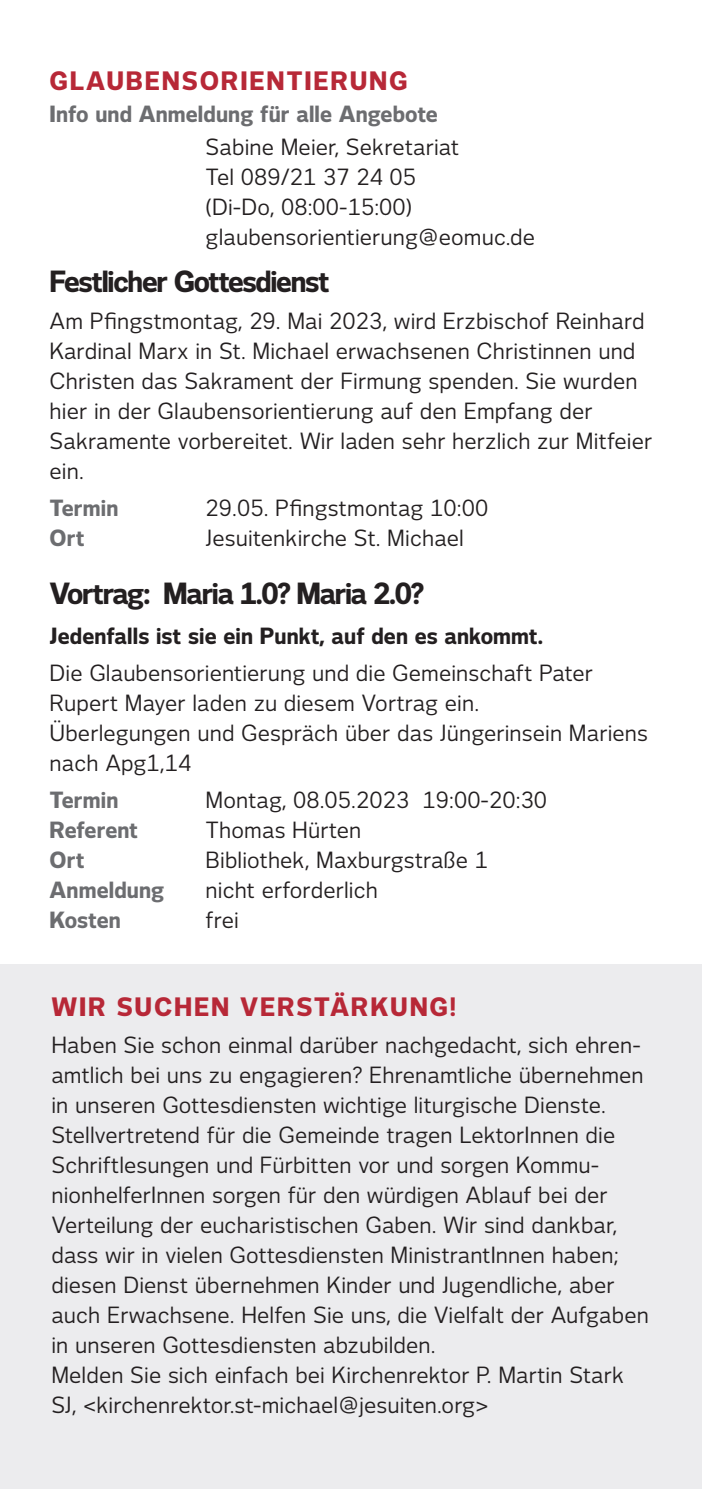
<style>
.page{position:relative;width:702px;height:1489px;background:#fff}
.page>*{position:absolute;margin:0;border:0;box-sizing:border-box;transform-origin:0 0}
.t1{font:700 28.75px "Voice";letter-spacing:-.045em;color:#231f20}
.t2{font:700 25px "Voice";letter-spacing:.07em;color:#b72837}
.t3{font:22px/30px "Voice";letter-spacing:.005em;color:#231f20}
.t4{font:700 22px "Voice";letter-spacing:.005em;color:#6c6d70}
.t5{font:700 22px "Voice";letter-spacing:.005em;color:#231f20}
</style>
<div class="page">
<div style="left:0;top:964px;width:702px;height:524px;background:#ececee"></div>
<p class="t2" style="left:50px;top:65px;width:359px">Glaubensorientierung</p>
<p class="t4" style="left:50px;top:100px;width:390px">Info und Anmeldung für alle Angebote</p>
<p class="t3" style="left:206px;top:131px;width:331px">Sabine Meier, Sekretariat<br>Tel 089/21 37 24 05<br>(Di-Do, 08:00-15:00) glaubensorientierung@eomuc.de</p>
<h1 class="t1" style="left:50px;top:263px;width:281px">Festlicher Gottesdienst</h1>
<p class="t3" style="left:50px;top:305px;width:604px">Am Pfingstmontag, 29. Mai 2023, wird Erzbischof Reinhard Kardinal Marx in St. Michael erwachsenen Christinnen und Christen das Sakrament der Firmung spenden. Sie wurden hier in der Glaubensorientierung auf den Empfang der Sakramente vorbereitet. Wir laden sehr herzlich zur Mitfeier ein.</p>
<p class="t4" style="left:50px;top:494px;width:70px">Termin</p>
<p class="t3" style="left:206px;top:492px;width:284px">29.05. Pfingstmontag 10:00</p>
<p class="t4" style="left:50px;top:524px;width:36px">Ort</p>
<p class="t3" style="left:206px;top:522px;width:260px">Jesuitenkirche St. Michael</p>
<h1 class="t1" style="left:50px;top:575px;width:376px">Vortrag: Maria 1.0? Maria 2.0?</h1>
<p class="t5" style="left:50px;top:622px;width:495px">Jedenfalls ist sie ein Punkt, auf den es ankommt.</p>
<p class="t3" style="left:50px;top:657px;width:600px">Die Glaubensorientierung und die Gemeinschaft Pater Rupert Mayer laden zu diesem Vortrag ein.<br>Überlegungen und Gespräch über das Jüngerinsein Mariens nach Apg1,14</p>
<p class="t4" style="left:50px;top:786px;width:70px">Termin</p>
<p class="t3" style="left:206px;top:784px;width:343px">Montag, 08.05.2023 19:00-20:30</p>
<p class="t4" style="left:50px;top:816px;width:90px">Referent</p>
<p class="t3" style="left:206px;top:814px;width:157px">Thomas Hürten</p>
<p class="t4" style="left:50px;top:846px;width:36px">Ort</p>
<p class="t3" style="left:206px;top:844px;width:284px">Bibliothek, Maxburgstraße 1</p>
<p class="t4" style="left:50px;top:876px;width:116px">Anmeldung</p>
<p class="t3" style="left:206px;top:874px;width:174px">nicht erforderlich</p>
<p class="t4" style="left:50px;top:906px;width:73px">Kosten</p>
<p class="t3" style="left:206px;top:904px;width:35px">frei</p>
<p class="t2" style="left:51px;top:990px;width:406px">Wir suchen Verstärkung!</p>
<p class="t3" style="left:51px;top:1028px;width:599px">Haben Sie schon einmal darüber nachgedacht, sich ehren&shy;amtlich bei uns zu engagieren? Ehrenamtliche übernehmen in unseren Gottesdiensten wichtige liturgische Dienste.<br>Stellvertretend für die Gemeinde tragen LektorInnen die Schriftlesungen und Fürbitten vor und sorgen Kommu&shy;nionhelferInnen sorgen für den würdigen Ablauf bei der Verteilung der eucharistischen Gaben. Wir sind dankbar, dass wir in vielen Gottesdiensten MinistrantInnen haben; diesen Dienst übernehmen Kinder und Jugendliche, aber auch Erwachsene. Helfen Sie uns, die Vielfalt der Aufgaben in unseren Gottesdiensten abzubilden.<br>Melden Sie sich einfach bei Kirchenrektor P. Martin Stark SJ, &lt;kirchenrektor.st-michael@jesuiten.org&gt;</p>
</div>
